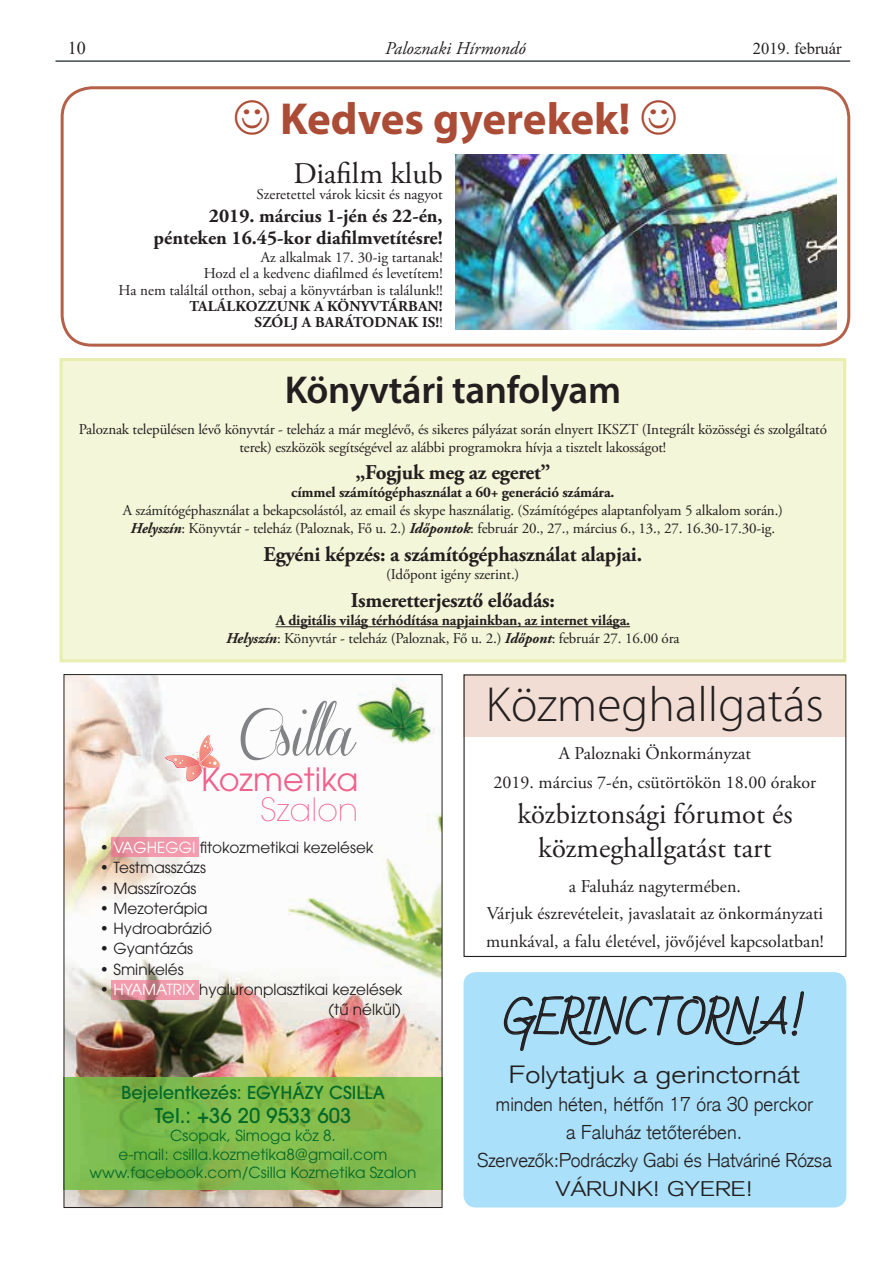
<style>
.page{position:relative;width:893px;height:1263px;background:#fff}
.page>*{position:absolute;margin:0;border:0;box-sizing:border-box;transform-origin:0 0}
.t1{font:52.2px "Coneria Script Demo";color:#808285}
.t2{font:300 49.5px "Myriad Pro";color:#231f20}
.t3{font:700 45px "Myriad Pro";color:#ab4c36}
.t4{font:600 39px "Myriad Pro";letter-spacing:-.01em;color:#231f20}
.t5{font:37.65px "Bad Script";color:#231f20;scale:1.23 1}
.t6{font:31.95px "ITC Avant Garde Pro";color:#f0618d}
.t7{font:200 31.95px "ITC Avant Garde Pro";color:#f0618d}
.t8{font:30px "Adobe Garamond Pro";color:#231f20}
.t9{font:28.5px/34.2px "Adobe Garamond Pro";color:#231f20;text-align:center}
.t10{font:300 24.3px "Akzidenz Grotesk";color:#231f20;scale:1.23 1}
.t11{font:700 21px "Adobe Garamond Pro";letter-spacing:-.01em;color:#231f20}
.t12{font:300 20.7px "Akzidenz Grotesk";color:#231f20;scale:1.23 1}
.t13{font:500 20.25px "ITC Avant Garde Pro";color:#046a29}
.t14{font:300 19.5px/27.9px "Akzidenz Grotesk";color:#231f20;text-align:center}
.t15{font:700 19.5px/22.5px "Adobe Garamond Pro";color:#231f20;text-align:right}
.t16{font:18px/27.5px "Adobe Garamond Pro";color:#231f20;text-align:center}
.t17{font:italic 18px "Adobe Garamond Pro";color:#231f20}
.t18{font:18px "Times New Roman";color:#231f20}
.t19{font:500 17.85px "ITC Avant Garde Pro";color:#046a29}
.t20{font:16.5px "Times New Roman";color:#231f20}
.t21{font:15.3px/20.2px "ITC Avant Garde Pro";color:#231f20;text-align:right}
.t22{font:15.3px/18.3px "ITC Avant Garde Pro";color:#046a29;text-align:center}
.t23{font:15px/16.2px "Adobe Garamond Pro";letter-spacing:-.01em;color:#231f20;text-align:center}
.t24{font:700 15px/18px "Adobe Garamond Pro";letter-spacing:-.01em;color:#231f20;text-align:center}
.t25{font:700 15px/16.2px "Adobe Garamond Pro";letter-spacing:.015em;color:#231f20;text-align:right}
.s1{font-weight:400}
.s2{font-weight:700;font-style:italic}
.s3{font-style:italic}
.s4{color:#fff}
</style>
<div class="page">
<hr style="left:55px;top:60px;width:795px;height:2px;background:#424b4e">
<div style="left:463px;top:674px;width:383px;height:62px;background:#f1ddd3"></div>
<img style="left:66px;top:676px;width:374px;height:530px">
<svg style="left:164px;top:735px;width:56px;height:49px"></svg>
<img style="left:66px;top:1078px;width:374px;height:111px">
<img style="left:111px;top:837px;width:87px;height:19px">
<img style="left:111px;top:980px;width:87px;height:19px">
<div style="left:463px;top:972px;width:383px;height:235px;background:#aae0f9;border-radius:12px"></div>
<svg style="left:503px;top:991px;width:301px;height:60px"></svg>
<div style="left:463px;top:674px;width:383px;height:283px;border:1px solid #231f20"></div>
<div style="left:61px;top:86px;width:789px;height:261px;border:3px solid #b5614a;border-radius:30px"></div>
<img style="left:455px;top:155px;width:381px;height:174px">
<div style="left:61px;top:360px;width:784px;height:301px;background:#f3f6d8"></div>
<hr style="left:276px;top:626px;width:354px;height:1px;background:#231f20">
<div style="left:60px;top:358px;width:786px;height:304px;border:3px solid #e7eeae"></div>
<svg style="left:200px;top:841px;width:6px;height:12px"></svg>
<p class="t18" style="left:68px;top:35px;width:19px">10</p>
<p class="t17" style="left:385px;top:37px;width:142px">Paloznaki Hírmondó</p>
<p class="t20" style="left:753px;top:37px;width:90px">2019. február</p>
<h3 class="t3" style="left:280px;top:89px;width:352px">Kedves gyerekek!</h3>
<h3 class="t8" style="left:293px;top:156px;width:151px">Diafilm klub</h3>
<p class="t23" style="left:257px;top:187px;width:188px">Szeretettel várok kicsit és nagyot</p>
<h3 class="t15" style="left:154px;top:205px;width:291px">2019. március 1-jén és 22-én, pénteken 16.45-kor diafilmvetítésre!</h3>
<p class="t23" style="left:118px;top:250px;width:326px;text-align:right">Az alkalmak 17. 30-ig tartanak!<br>Hozd el a kedvenc diafilmed és levetítem!<br>Ha nem találtál otthon, sebaj a könyvtárban is találunk!!</p>
<p class="t25" style="left:190px;top:298px;width:255px">TALÁLKOZZUNK A KÖNYVTÁRBAN!<br>SZÓLJ A BARÁTODNAK IS!<span class="s1">!</span></p>
<h3 class="t4" style="left:285px;top:365px;width:338px">Könyvtári tanfolyam</h3>
<p class="t23" style="left:79px;top:421px;width:750px;line-height:18px">Paloznak településen lévő könyvtár - teleház a már meglévő, és sikeres pályázat során elnyert IKSZT (Integrált közösségi és szolgáltató terek) eszközök segítségével az alábbi programokra hívja a tisztelt lakosságot!</p>
<h3 class="t11" style="left:355px;top:460px;width:196px">„Fogjuk meg az egeret”</h3>
<p class="t24" style="left:291px;top:483px;width:325px">címmel számítógéphasználat a 60+ generáció számára.</p>
<p class="t23" style="left:123px;top:501px;width:662px;line-height:18px">A számítógéphasználat a bekapcsolástól, az email és skype használatig. (Számítógépes alaptanfolyam 5 alkalom során.)<br><span class="s2">Helyszín</span>: Könyvtár - teleház (Paloznak, Fő u. 2.) <span class="s2">Időpontok</span>: február 20., 27., március 6., 13., 27. 16.30-17.30-ig.</p>
<h3 class="t11" style="left:264px;top:542px;width:380px">Egyéni képzés: a számítógéphasználat alapjai.</h3>
<p class="t23" style="left:386px;top:567px;width:135px">(Időpont igény szerint.)</p>
<h3 class="t11" style="left:351px;top:588px;width:205px">Ismeretterjesztő előadás:</h3>
<p class="t24" style="left:226px;top:612px;width:455px">A digitális világ térhódítása napjainkban, az internet világa.<br><span class="s3">Helyszín</span><span class="s1">: Könyvtár - teleház (Paloznak, Fő u. 2.)</span> <span class="s3">Időpont</span><span class="s1">: február 27. 16.00 óra</span></p>
<h2 class="t2" style="left:486px;top:675px;width:340px">Közmeghallgatás</h2>
<p class="t16" style="left:494px;top:740px;width:324px;line-height:29px">A Paloznaki Önkormányzat<br>2019. március 7-én, csütörtökön 18.00 órakor</p>
<h3 class="t9" style="left:517px;top:797px;width:277px">közbiztonsági fórumot és közmeghallgatást tart</h3>
<p class="t16" style="left:486px;top:873px;width:339px">a Faluház nagytermében.<br>Várjuk észrevételeit, javaslatait az önkormányzati munkával, a falu életével, jövőjével kapcsolatban!</p>
<h1 class="t1" style="left:240px;top:706px;width:117px">Csilla</h1>
<h3 class="t6" style="left:201px;top:759px;width:159px">Kozmetika</h3>
<h3 class="t7" style="left:260px;top:789px;width:99px">Szalon</h3>
<p class="t21" style="left:100px;top:837px;width:275px">• <span class="s4">VAGHEGGI</span> tokozmetikai kezelések</p>
<p class="t21" style="left:100px;top:857px;width:107px">• Testmasszázs</p>
<p class="t21" style="left:100px;top:877px;width:98px">• Masszírozás</p>
<p class="t21" style="left:100px;top:898px;width:109px">• Mezoterápia</p>
<p class="t21" style="left:100px;top:918px;width:114px">• Hydroabrázió</p>
<p class="t21" style="left:100px;top:938px;width:95px">• Gyantázás</p>
<p class="t21" style="left:100px;top:959px;width:85px">• Sminkelés</p>
<p class="t21" style="left:100px;top:979px;width:304px">• <span class="s4">HYAMATRIX</span> hyaluronplasztikai kezelések (tű nélkül)</p>
<h3 class="t5" style="left:503px;top:998px;width:247px">GERINCTORNA!</h3>
<h3 class="t10" style="left:509px;top:1059px;width:238px">Folytatjuk a gerinctornát</h3>
<h3 class="t14" style="left:477px;top:1090px;width:356px">minden héten, hétfőn 17 óra 30 perckor<br>a Faluház tetőterében.<br>Szervezők:Podráczky Gabi és Hatváriné Rózsa</h3>
<h3 class="t12" style="left:556px;top:1175px;width:162px">VÁRUNK! GYERE!</h3>
<p class="t19" style="left:121px;top:1081px;width:265px">Bejelentkezés: EGYHÁZY CSILLA</p>
<h3 class="t13" style="left:155px;top:1103px;width:198px">Tel.: +36 20 9533 603</h3>
<p class="t22" style="left:89px;top:1126px;width:329px">Csopak, Simoga köz 8.<br>e-mail: csilla.kozmetika8@gmail.com www.facebook.com/Csilla Kozmetika Szalon</p>
</div>
